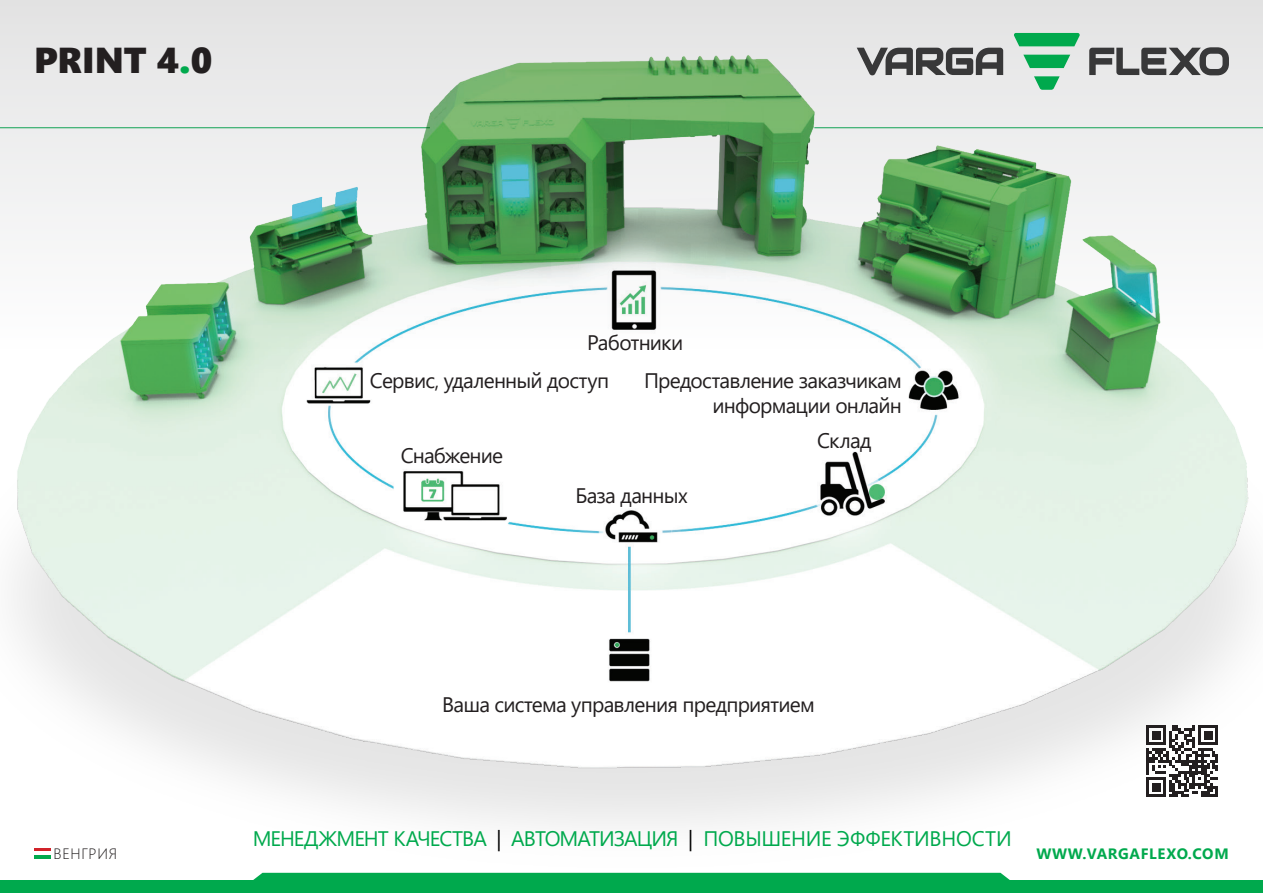
<style>
.page{position:relative;width:1263px;height:893px;background:#fff}
.page>*{position:absolute;margin:0;border:0;box-sizing:border-box;transform-origin:0 0}
.t1{font:36px "Segoe UI Black";color:#231f20}
.t2{font:21px/25.2px "Segoe UI";letter-spacing:-.04em;color:#231f20;text-align:right}
.t3{font:21px "Segoe UI";letter-spacing:-.025em;color:#00a94d}
.t4{font:700 15px "Segoe UI";letter-spacing:.045em;color:#00a94d}
.t5{font:300 15px "Segoe UI";letter-spacing:.045em;color:#231f20}
.s1{color:#00a94d}
.s2{color:#000}
</style>
<div class="page">
<img style="left:0;top:0;width:1263px;height:893px">
<svg style="left:1146px;top:725px;width:72px;height:72px"></svg>
<p class="t1" style="left:34px;top:35px;width:180px">PRINT 4<span class="s1">.</span>0</p>
<p class="t2" style="left:587px;top:328px;width:98px">Работники</p>
<p class="t2" style="left:370px;top:366px;width:241px">Сервис, удаленный доступ</p>
<p class="t2" style="left:644px;top:366px;width:259px">Предоставление заказчикам информации онлайн</p>
<p class="t2" style="left:401px;top:442px;width:104px">Снабжение</p>
<p class="t2" style="left:575px;top:481px;width:114px">База данных</p>
<p class="t2" style="left:817px;top:426px;width:56px">Склад</p>
<p class="t2" style="left:442px;top:690px;width:374px">Ваша система управления предприятием</p>
<p class="t3" style="left:253px;top:818px;width:760px">МЕНЕДЖМЕНТ КАЧЕСТВА <span class="s2">|</span> АВТОМАТИЗАЦИЯ <span class="s2">|</span> ПОВЫШЕНИЕ ЭФФЕКТИВНОСТИ</p>
<p class="t5" style="left:54px;top:839px;width:65px">ВЕНГРИЯ</p>
<p class="t4" style="left:1036px;top:839px;width:194px">WWW.VARGAFLEXO.COM</p>
</div>
